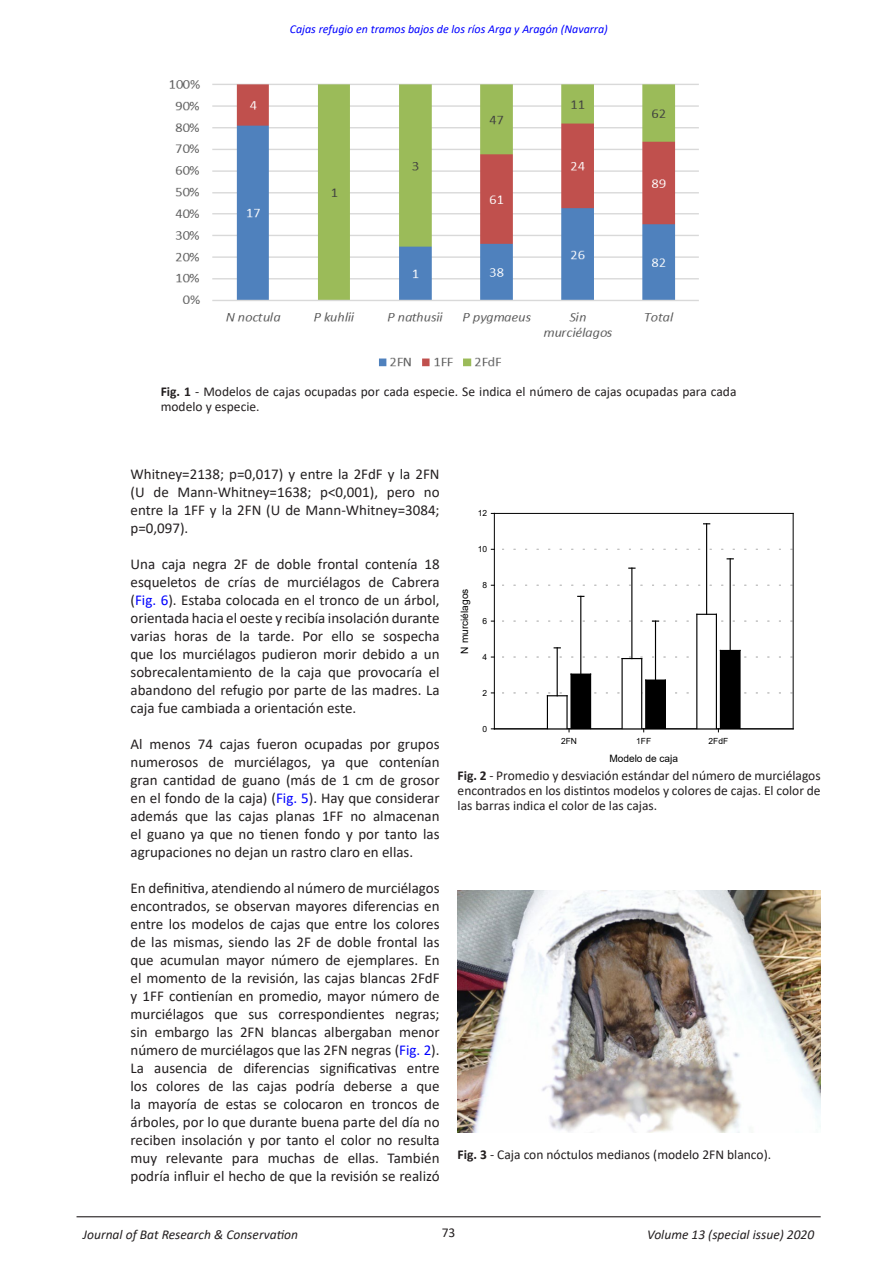
<style>
.page{position:relative;width:893px;height:1263px;background:#fff}
.page>*{position:absolute;margin:0;border:0;box-sizing:border-box;transform-origin:0 0}
.t1{font:15px/18px "Calibri";color:#231f20;text-align:justify}
.t2{font:13.5px/15px "Calibri";color:#231f20}
.t3{font:italic 13.5px "Calibri";color:#231f20}
.t4{font:italic 12px "Calibri";color:#00f}
.t5{font:10.2px "Arial";color:#000}
.t6{font:8.4px "Arial";color:#000}
.s1{font-weight:700}
.s2{color:#00f}
</style>
<div class="page">
<hr style="left:77px;top:1216px;width:744px;height:1px;background:#231f20">
<img style="left:169px;top:80px;width:530px;height:287px">
<hr style="left:494px;top:513px;width:299px;height:1px;background:#000">
<hr style="left:494px;top:513px;width:1px;height:216px;background:#000">
<hr style="left:793px;top:513px;width:1px;height:216px;background:#000">
<hr style="left:566px;top:696px;width:2px;height:32px;background:#000">
<svg style="left:547px;top:693px;width:21px;height:3px"></svg>
<hr style="left:547px;top:696px;width:1px;height:32px;background:#000">
<hr style="left:557px;top:648px;width:1px;height:48px;background:#000">
<hr style="left:641px;top:658px;width:1px;height:70px;background:#000">
<svg style="left:618px;top:657px;width:24px;height:2px"></svg>
<hr style="left:621px;top:658px;width:2px;height:70px;background:#000">
<hr style="left:631px;top:568px;width:1px;height:90px;background:#000">
<hr style="left:716px;top:614px;width:1px;height:114px;background:#000">
<svg style="left:697px;top:614px;width:19px;height:1px"></svg>
<hr style="left:696px;top:614px;width:1px;height:114px;background:#000">
<hr style="left:706px;top:524px;width:1px;height:90px;background:#000">
<div style="left:571px;top:674px;width:20px;height:54px;background:#000"></div>
<hr style="left:571px;top:673px;width:20px;height:2px;background:#000">
<hr style="left:570px;top:674px;width:2px;height:54px;background:#000">
<hr style="left:580px;top:596px;width:1px;height:78px;background:#000">
<div style="left:646px;top:680px;width:19px;height:48px;background:#000"></div>
<hr style="left:665px;top:680px;width:1px;height:48px;background:#000">
<svg style="left:646px;top:679px;width:19px;height:1px"></svg>
<hr style="left:645px;top:680px;width:1px;height:48px;background:#000">
<hr style="left:655px;top:621px;width:1px;height:59px;background:#000">
<svg style="left:652px;top:620px;width:13px;height:2px"></svg>
<div style="left:720px;top:650px;width:20px;height:78px;background:#000"></div>
<hr style="left:739px;top:650px;width:2px;height:78px;background:#000">
<hr style="left:730px;top:559px;width:1px;height:91px;background:#000">
<hr style="left:494px;top:728px;width:299px;height:1px;background:#000">
<img style="left:458px;top:891px;width:363px;height:241px">
<p class="t4" style="left:290px;top:20px;width:320px">Cajas refugio en tramos bajos de los ríos Arga y Aragón (Navarra)</p>
<p class="t2" style="left:161px;top:384px;width:577px"><span class="s1">Fig. 1</span> - Modelos de cajas ocupadas por cada especie. Se indica el número de cajas ocupadas para cada modelo y especie.</p>
<p class="t1" style="left:131px;top:465px;width:311px">Whitney=2138; p=0,017) y entre la 2FdF y la 2FN (U de Mann-Whitney=1638; p&lt;0,001), pero no entre la 1FF y la 2FN (U de Mann-Whitney=3084; p=0,097).</p>
<p class="t1" style="left:131px;top:555px;width:311px">Una caja negra 2F de doble frontal contenía 18 esqueletos de crías de murciélagos de Cabrera (<span class="s2">Fig. 6</span>). Estaba colocada en el tronco de un árbol, orientada hacia el oeste y recibía insolación durante varias horas de la tarde. Por ello se sospecha que los murciélagos pudieron morir debido a un sobrecalentamiento de la caja que provocaría el abandono del refugio por parte de las madres. La caja fue cambiada a orientación este.</p>
<p class="t1" style="left:131px;top:735px;width:311px">Al menos 74 cajas fueron ocupadas por grupos numerosos de murciélagos, ya que contenían gran cantidad de guano (más de 1 cm de grosor en el fondo de la caja) (<span class="s2">Fig. 5</span>). Hay que considerar además que las cajas planas 1FF no almacenan el guano ya que no tienen fondo y por tanto las agrupaciones no dejan un rastro claro en ellas.</p>
<p class="t1" style="left:131px;top:879px;width:311px">En definitiva, atendiendo al número de murciélagos encontrados, se observan mayores diferencias en entre los modelos de cajas que entre los colores de las mismas, siendo las 2F de doble frontal las que acumulan mayor número de ejemplares. En el momento de la revisión, las cajas blancas 2FdF y 1FF contienían en promedio, mayor número de murciélagos que sus correspondientes negras; sin embargo las 2FN blancas albergaban menor número de murciélagos que las 2FN negras (<span class="s2">Fig. 2</span>).</p>
<p class="t1" style="left:131px;top:1059px;width:311px">La ausencia de diferencias significativas entre los colores de las cajas podría deberse a que la mayoría de estas se colocaron en troncos de árboles, por lo que durante buena parte del día no reciben insolación y por tanto el color no resulta muy relevante para muchas de ellas. También podría influir el hecho de que la revisión se realizó</p>
<p class="t6" style="left:478px;top:507px;width:11px">12</p>
<p class="t6" style="left:478px;top:543px;width:11px">10</p>
<p class="t5" style="left:458px;top:653px;width:66px;rotate:-90deg">N murciélagos</p>
<p class="t6" style="left:482px;top:579px;width:6px">8</p>
<p class="t6" style="left:482px;top:615px;width:6px">6</p>
<p class="t6" style="left:482px;top:651px;width:6px">4</p>
<p class="t6" style="left:482px;top:687px;width:6px">2</p>
<p class="t6" style="left:482px;top:723px;width:6px">0</p>
<p class="t6" style="left:561px;top:735px;width:17px">2FN</p>
<p class="t6" style="left:636px;top:735px;width:16px">1FF</p>
<p class="t6" style="left:709px;top:735px;width:21px">2FdF</p>
<p class="t5" style="left:609px;top:752px;width:70px">Modelo de caja</p>
<p class="t2" style="left:458px;top:768px;width:365px;text-align:justify"><span class="s1">Fig. 2</span> - Promedio y desviación estándar del número de murciélagos encontrados en los distintos modelos y colores de cajas. El color de las barras indica el color de las cajas.</p>
<p class="t2" style="left:458px;top:1147px;width:315px"><span class="s1">Fig. 3</span> - Caja con nóctulos medianos (modelo 2FN blanco).</p>
<p class="t3" style="left:83px;top:1225px;width:217px">Journal of Bat Research &amp; Conservation</p>
<p class="t2" style="left:442px;top:1225px;width:15px">73</p>
<p class="t3" style="left:647px;top:1225px;width:168px">Volume 13 (special issue) 2020</p>
</div>
